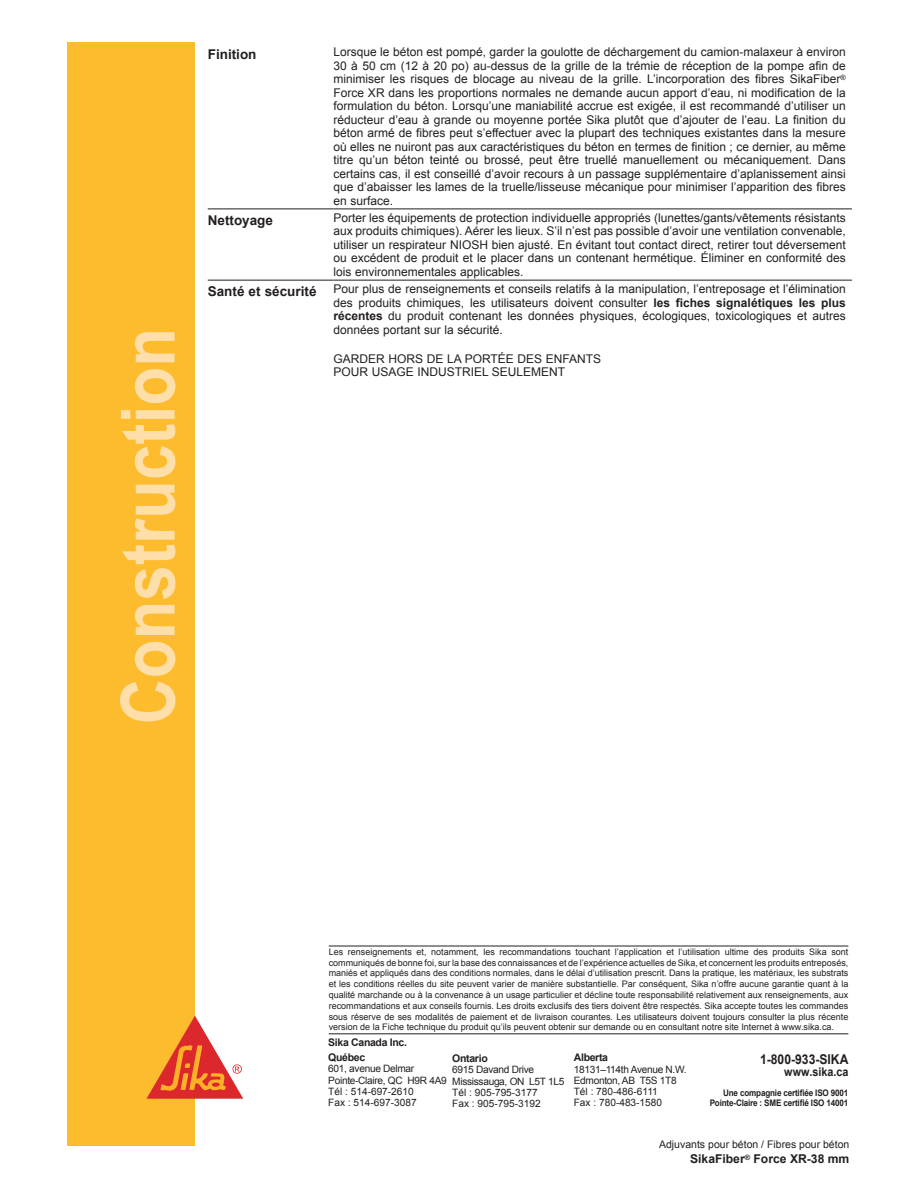
<style>
.page{position:relative;width:918px;height:1188px;background:#fff}
.page>*{position:absolute;margin:0;border:0;box-sizing:border-box;transform-origin:0 0}
.t1{font:700 75px "Arial";color:#fedfaa;scale:.85 1}
.TDS_-_Title_Left{font:700 13.5px "Arial";color:#231f20}
.TDS_-_Title_Left-2{font:700 13.5px "Arial";color:#231f20;scale:.9 1}
.t2{font:700 12.15px "Arial";color:#231f20}
.TDS_-_Text{font:12px/13.5px "Arial";color:#231f20;text-align:justify}
.t3{font:700 12px "Arial";color:#231f20;scale:.9 1}
.t4{font:10.5px "Arial";color:#231f20}
.t5{font:700 10.5px/15px "Arial";letter-spacing:-.03em;color:#231f20}
.t6{font:10.2px/11.2px "Arial";letter-spacing:-.03em;color:#231f20}
.t7{font:9px/10.8px "Arial";color:#231f20;text-align:justify}
.t8{font:700 9px/10.5px "Arial";letter-spacing:-.02em;color:#231f20;text-align:right;scale:.9 1}
.s1{font-weight:700}
</style>
<div class="page">
<div style="left:68px;top:43px;width:127px;height:1103px;background:#fdbb2e"></div>
<svg style="left:147px;top:1016px;width:96px;height:83px"></svg>
<hr style="left:329px;top:946px;width:519px;height:1px;background:#231f20">
<hr style="left:329px;top:1034px;width:519px;height:1px;background:#231f20">
<hr style="left:208px;top:280px;width:125px;height:1px;background:#231f20">
<hr style="left:333px;top:280px;width:519px;height:1px;background:#231f20">
<hr style="left:208px;top:209px;width:125px;height:1px;background:#231f20">
<hr style="left:333px;top:209px;width:519px;height:1px;background:#231f20">
<h1 class="t1" style="left:98px;top:724px;width:468px;rotate:-90deg">Construction</h1>
<p class="TDS_-_Title_Left" style="left:208px;top:45px;width:50px">Finition</p>
<p class="TDS_-_Text" style="left:333px;top:45px;width:514px">Lorsque le béton est pompé, garder la goulotte de déchargement du camion-malaxeur à environ 30 à 50 cm (12 à 20 po) au-dessus de la grille de la trémie de réception de la pompe afin de minimiser les risques de blocage au niveau de la grille. L’incorporation des fibres SikaFiber<sup>® </sup>Force XR dans les proportions normales ne demande aucun apport d’eau, ni modification de la formulation du béton. Lorsqu’une maniabilité accrue est exigée, il est recommandé d’utiliser un réducteur d’eau à grande ou moyenne portée Sika plutôt que d’ajouter de l’eau. La finition du béton armé de fibres peut s’effectuer avec la plupart des techniques existantes dans la mesure où elles ne nuiront pas aux caractéristiques du béton en termes de finition ; ce dernier, au même titre qu’un béton teinté ou brossé, peut être truellé manuellement ou mécaniquement. Dans certains cas, il est conseillé d’avoir recours à un passage supplémentaire d’aplanissement ainsi que d’abaisser les lames de la truelle/lisseuse mécanique pour minimiser l’apparition des fibres en surface.</p>
<p class="TDS_-_Title_Left" style="left:208px;top:211px;width:67px">Nettoyage</p>
<p class="TDS_-_Text" style="left:333px;top:211px;width:514px">Porter les équipements de protection individuelle appropriés (lunettes/gants/vêtements résistants aux produits chimiques). Aérer les lieux. S’il n’est pas possible d’avoir une ventilation convenable, utiliser un respirateur NIOSH bien ajusté. En évitant tout contact direct, retirer tout déversement ou excédent de produit et le placer dans un contenant hermétique. Éliminer en conformité des lois environnementales applicables.</p>
<p class="TDS_-_Title_Left" style="left:208px;top:282px;width:110px">Santé et sécurité</p>
<p class="TDS_-_Text" style="left:333px;top:282px;width:514px">Pour plus de renseignements et conseils relatifs à la manipulation, l’entreposage et l’élimination des produits chimiques, les utilisateurs doivent consulter <span class="s1">les fiches signalétiques les plus récentes</span> du produit contenant les données physiques, écologiques, toxicologiques et autres données portant sur la sécurité.</p>
<p class="TDS_-_Text" style="left:333px;top:352px;width:269px">GARDER HORS DE LA PORTÉE DES ENFANTS</p>
<p class="TDS_-_Text" style="left:333px;top:365px;width:233px">POUR USAGE INDUSTRIEL SEULEMENT</p>
<p class="t7" style="left:329px;top:946px;width:521px">Les renseignements et, notamment, les recommandations touchant l’application et l’utilisation ultime des produits Sika sont communiqués de bonne foi, sur la base des connaissances et de l’expérience actuelles de Sika, et concernent les produits entreposés, maniés et appliqués dans des conditions normales, dans le délai d’utilisation prescrit. Dans la pratique, les matériaux, les substrats et les conditions réelles du site peuvent varier de manière substantielle. Par conséquent, Sika n’offre aucune garantie quant à la qualité marchande ou à la convenance à un usage particulier et décline toute responsabilité relativement aux renseignements, aux recommandations et aux conseils fournis. Les droits exclusifs des tiers doivent être respectés. Sika accepte toutes les commandes sous réserve de ses modalités de paiement et de livraison courantes. Les utilisateurs doivent toujours consulter la plus récente version de la Fiche technique du produit qu’ils peuvent obtenir sur demande ou en consultant notre site Internet à www.sika.ca.</p>
<p class="TDS_-_Title_Left-2" style="left:760px;top:1050px;width:100px">1-800-933-SIKA</p>
<p class="t3" style="left:784px;top:1064px;width:73px">www.sika.ca</p>
<p class="t8" style="left:710px;top:1087px;width:156px">Une compagnie certifiée ISO 9001<br>Pointe-Claire : SME certifié ISO 14001</p>
<p class="t5" style="left:328px;top:1035px;width:80px">Sika Canada Inc.<br>Québec</p>
<p class="t6" style="left:328px;top:1063px;width:120px">601, avenue Delmar<br>Pointe-Claire, QC H9R 4A9<br>Tél : 514-697-2610<br>Fax : 514-697-3087</p>
<p class="t5" style="left:574px;top:1051px;width:36px">Alberta</p>
<p class="t6" style="left:574px;top:1064px;width:114px">18131–114th Avenue N.W.<br>Edmonton, AB T5S 1T8<br>Tél : 780-486-6111<br>Fax : 780-483-1580</p>
<p class="t5" style="left:452px;top:1051px;width:37px">Ontario</p>
<p class="t6" style="left:452px;top:1064px;width:114px">6915 Davand Drive<br>Mississauga, ON L5T 1L5<br>Tél : 905-795-3177<br>Fax : 905-795-3192</p>
<p class="t4" style="left:659px;top:1137px;width:192px">Adjuvants pour béton / Fibres pour béton</p>
<p class="t2" style="left:690px;top:1150px;width:161px">SikaFiber<sup>®</sup> Force XR-38 mm</p>
</div>
